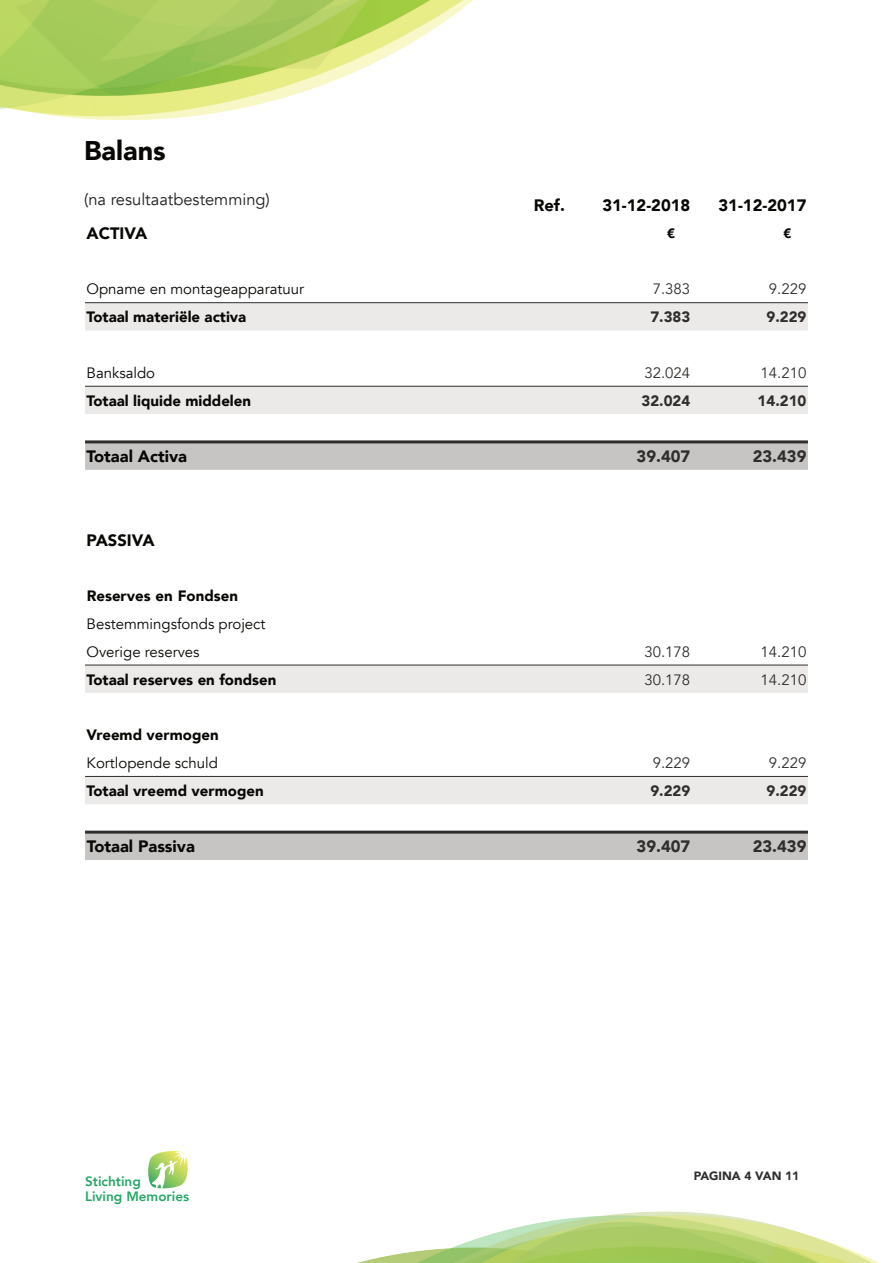
<style>
.page{position:relative;width:893px;height:1263px;background:#fff}
.page>*{position:absolute;margin:0;border:0;box-sizing:border-box;transform-origin:0 0}
.t1{font:900 27px "Avenir";color:#080704}
.t2{font:900 16.5px "Avenir";color:#080704}
.t3{font:900 16.5px "Avenir";color:#302e2c}
.t4{font:16.5px "Avenir";color:#231f20}
.t5{font:900 15px "Avenir";color:#080704}
.t6{font:15px/27.9px "Avenir";color:#080704}
.t7{font:15px "Avenir";color:#302e2c}
.t8{font:900 15px "Avenir";color:#302e2c}
.t9{font:800 13.5px/14.9px "Avenir";color:#25a665}
.t10{font:900 13.5px "Avenir";color:#080704}
.t11{font:900 12px "Avenir";color:#302e2c}
</style>
<div class="page">
<img style="left:357px;top:1211px;width:523px;height:52px">
<img style="left:0;top:0;width:473px;height:120px">
<svg style="left:148px;top:1151px;width:40px;height:38px"></svg>
<svg style="left:85px;top:303px;width:723px;height:111px;fill:#f0eeee"></svg>
<svg style="left:85px;top:443px;width:723px;height:417px"></svg>
<hr style="left:85px;top:302px;width:723px;height:1px;background:#302e2c">
<hr style="left:85px;top:386px;width:723px;height:1px;background:#302e2c">
<hr style="left:85px;top:665px;width:723px;height:1px;background:#302e2c">
<hr style="left:85px;top:776px;width:723px;height:1px;background:#302e2c">
<hr style="left:85px;top:440px;width:723px;height:3px;background:#302e2c">
<hr style="left:85px;top:831px;width:723px;height:3px;background:#302e2c">
<h1 class="t1" style="left:84px;top:133px;width:83px">Balans</h1>
<p class="t4" style="left:84px;top:189px;width:187px">(na resultaatbestemming)</p>
<p class="t2" style="left:534px;top:195px;width:33px">Ref.</p>
<p class="t2" style="left:602px;top:195px;width:89px">31-12-2018</p>
<p class="t2" style="left:718px;top:195px;width:89px">31-12-2017</p>
<p class="t2" style="left:87px;top:223px;width:62px">ACTIVA</p>
<p class="t10" style="left:667px;top:225px;width:9px">€</p>
<p class="t10" style="left:783px;top:225px;width:9px">€</p>
<p class="t6" style="left:87px;top:275px;width:219px">Opname en montageapparatuur</p>
<p class="t7" style="left:653px;top:279px;width:39px">7.383</p>
<p class="t7" style="left:769px;top:279px;width:39px">9.229</p>
<p class="t5" style="left:87px;top:307px;width:161px">Totaal materiële activa</p>
<p class="t8" style="left:650px;top:307px;width:41px">7.383</p>
<p class="t8" style="left:766px;top:307px;width:41px">9.229</p>
<p class="t6" style="left:87px;top:359px;width:70px">Banksaldo</p>
<p class="t7" style="left:644px;top:363px;width:47px">32.024</p>
<p class="t7" style="left:761px;top:363px;width:47px">14.210</p>
<p class="t5" style="left:87px;top:391px;width:166px">Totaal liquide middelen</p>
<p class="t8" style="left:641px;top:391px;width:50px">32.024</p>
<p class="t8" style="left:758px;top:391px;width:50px">14.210</p>
<p class="t2" style="left:87px;top:446px;width:102px">Totaal Activa</p>
<p class="t3" style="left:637px;top:446px;width:55px">39.407</p>
<p class="t3" style="left:753px;top:446px;width:55px">23.439</p>
<p class="t2" style="left:87px;top:529px;width:70px">PASSIVA</p>
<p class="t5" style="left:87px;top:586px;width:153px">Reserves en Fondsen</p>
<p class="t6" style="left:87px;top:610px;width:180px">Bestemmingsfonds project<br>Overige reserves</p>
<p class="t7" style="left:644px;top:642px;width:47px">30.178</p>
<p class="t7" style="left:761px;top:642px;width:47px">14.210</p>
<p class="t5" style="left:87px;top:670px;width:191px">Totaal reserves en fondsen</p>
<p class="t7" style="left:644px;top:670px;width:47px">30.178</p>
<p class="t7" style="left:761px;top:670px;width:47px">14.210</p>
<p class="t5" style="left:87px;top:725px;width:134px">Vreemd vermogen</p>
<p class="t6" style="left:87px;top:749px;width:133px">Kortlopende schuld</p>
<p class="t7" style="left:653px;top:753px;width:39px">9.229</p>
<p class="t7" style="left:769px;top:753px;width:39px">9.229</p>
<p class="t5" style="left:87px;top:781px;width:179px">Totaal vreemd vermogen</p>
<p class="t8" style="left:650px;top:781px;width:41px">9.229</p>
<p class="t8" style="left:766px;top:781px;width:41px">9.229</p>
<p class="t2" style="left:87px;top:836px;width:110px">Totaal Passiva</p>
<p class="t3" style="left:637px;top:836px;width:55px">39.407</p>
<p class="t3" style="left:753px;top:836px;width:55px">23.439</p>
<p class="t9" style="left:85px;top:1174px;width:106px">Stichting<br>Living Memories</p>
<p class="t11" style="left:694px;top:1168px;width:107px">PAGINA 4 VAN 11</p>
</div>
